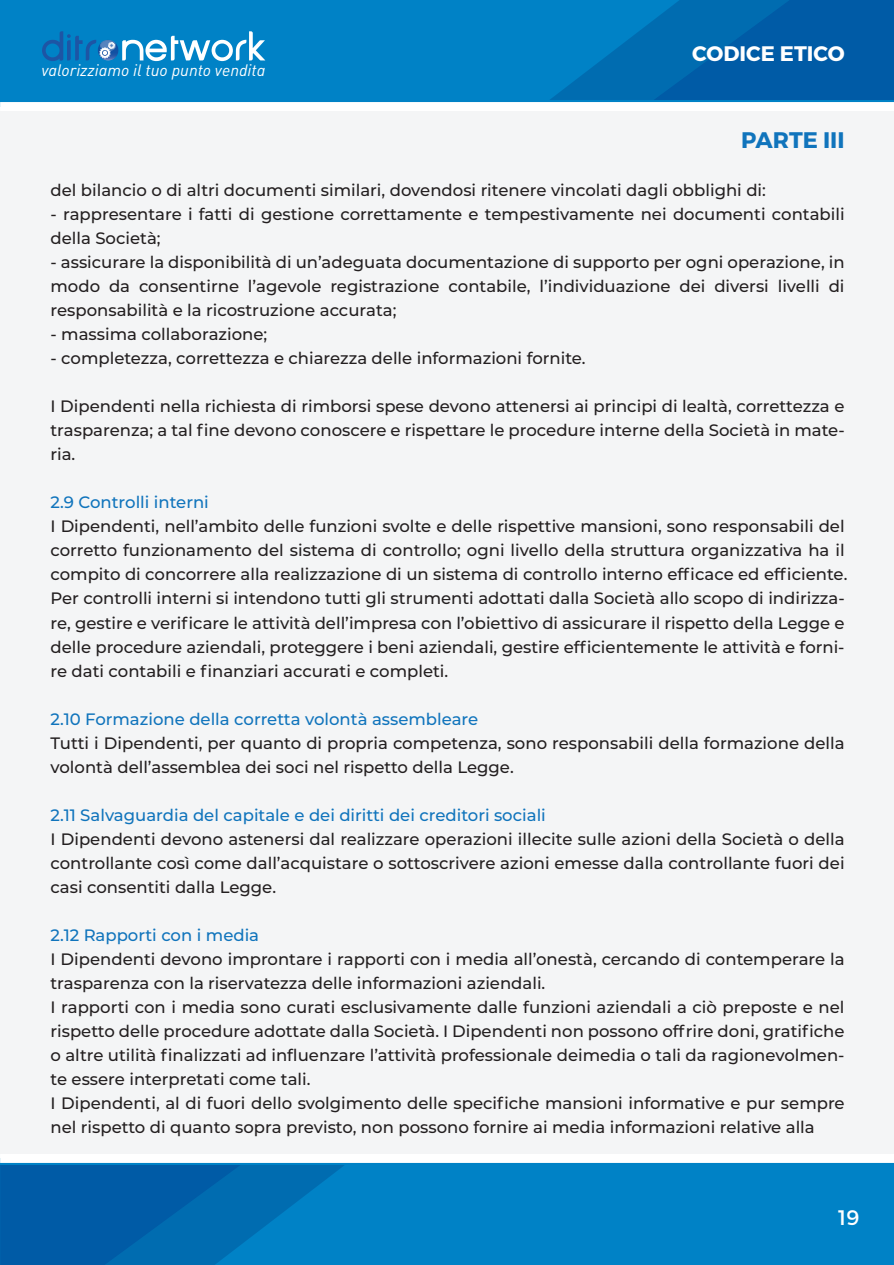
<style>
.page{position:relative;width:894px;height:1265px;background:#fff}
.page>*{position:absolute;margin:0;border:0;box-sizing:border-box;transform-origin:0 0}
.t1{font:700 22.5px "Montserrat";color:#1074bc}
.t2{font:700 21px "Montserrat";color:#fff}
.t3{font:21px "Montserrat";color:#fff}
.t4{font:500 16.5px/24px "Montserrat";color:#231f20}
.t5{font:500 16.5px "Montserrat";color:#1074bc}
.t6{font:16.35px "DIN Regular Italic Alt";color:#fff}
</style>
<div class="page">
<div style="left:0;top:0;width:894px;height:1264px;background:#f4f5f6"></div>
<div style="left:0;top:1158px;width:894px;height:106px;background:#0082c6"></div>
<svg style="left:0;top:1165px;width:344px;height:99px"></svg>
<div style="left:0;top:1153px;width:894px;height:9px;background:#fff"></div>
<div style="left:0;top:0;width:894px;height:106px;background:#0082c6"></div>
<svg style="left:550px;top:0;width:344px;height:100px"></svg>
<div style="left:0;top:102px;width:894px;height:9px;background:#fff"></div>
<svg style="left:42px;top:31px;width:223px;height:31px"></svg>
<p class="t6" style="left:41px;top:64px;width:226px">valorizziamo il tuo punto vendita</p>
<p class="t2" style="left:692px;top:46px;width:154px">CODICE ETICO</p>
<h1 class="t1" style="left:741px;top:132px;width:105px">PARTE III</h1>
<p class="t4" style="left:50px;top:178px;width:717px">del bilancio o di altri documenti similari, dovendosi ritenere vincolati dagli obblighi di:</p>
<p class="t4" style="left:50px;top:202px;width:796px">- rappresentare i fatti di gestione correttamente e tempestivamente nei documenti contabili della Società;</p>
<p class="t4" style="left:50px;top:250px;width:796px;text-align:justify">- assicurare la disponibilità di un’adeguata documentazione di supporto per ogni operazione, in modo da consentirne l’agevole registrazione contabile, l’individuazione dei diversi livelli di responsabilità e la ricostruzione accurata;</p>
<p class="t4" style="left:50px;top:322px;width:218px">- massima collaborazione;</p>
<p class="t4" style="left:50px;top:346px;width:537px">- completezza, correttezza e chiarezza delle informazioni fornite.</p>
<p class="t4" style="left:50px;top:394px;width:796px;text-align:justify">I Dipendenti nella richiesta di rimborsi spese devono attenersi ai principi di lealtà, correttezza e trasparenza; a tal fine devono conoscere e rispettare le procedure interne della Società in mate&shy;ria.</p>
<p class="t5" style="left:50px;top:493px;width:160px">2.9 Controlli interni</p>
<p class="t4" style="left:50px;top:514px;width:798px">I Dipendenti, nell’ambito delle funzioni svolte e delle rispettive mansioni, sono responsabili del corretto funzionamento del sistema di controllo; ogni livello della struttura organizzativa ha il compito di concorrere alla realizzazione di un sistema di controllo interno efficace ed efficiente.<br>Per controlli interni si intendono tutti gli strumenti adottati dalla Società allo scopo di indirizza&shy;re, gestire e verificare le attività dell’impresa con l’obiettivo di assicurare il rispetto della Legge e delle procedure aziendali, proteggere i beni aziendali, gestire efficientemente le attività e forni&shy;re dati contabili e finanziari accurati e completi.</p>
<p class="t5" style="left:50px;top:709px;width:429px">2.10 Formazione della corretta volontà assembleare</p>
<p class="t4" style="left:50px;top:730px;width:795px">Tutti i Dipendenti, per quanto di propria competenza, sono responsabili della formazione della volontà dell’assemblea dei soci nel rispetto della Legge.</p>
<p class="t5" style="left:50px;top:805px;width:497px">2.11 Salvaguardia del capitale e dei diritti dei creditori sociali</p>
<p class="t4" style="left:50px;top:826px;width:796px;text-align:justify">I Dipendenti devono astenersi dal realizzare operazioni illecite sulle azioni della Società o della controllante così come dall’acquistare o sottoscrivere azioni emesse dalla controllante fuori dei casi consentiti dalla Legge.</p>
<p class="t5" style="left:50px;top:925px;width:210px">2.12 Rapporti con i media</p>
<p class="t4" style="left:50px;top:946px;width:796px">I Dipendenti devono improntare i rapporti con i media all’onestà, cercando di contemperare la trasparenza con la riservatezza delle informazioni aziendali.<br>I rapporti con i media sono curati esclusivamente dalle funzioni aziendali a ciò preposte e nel rispetto delle procedure adottate dalla Società. I Dipendenti non possono offrire doni, gratifiche o altre utilità finalizzati ad influenzare l’attività professionale deimedia o tali da ragionevolmen&shy;te essere interpretati come tali.<br>I Dipendenti, al di fuori dello svolgimento delle specifiche mansioni informative e pur sempre nel rispetto di quanto sopra previsto, non possono fornire ai media informazioni relative alla</p>
<p class="t3" style="left:838px;top:1205px;width:23px">19</p>
</div>
